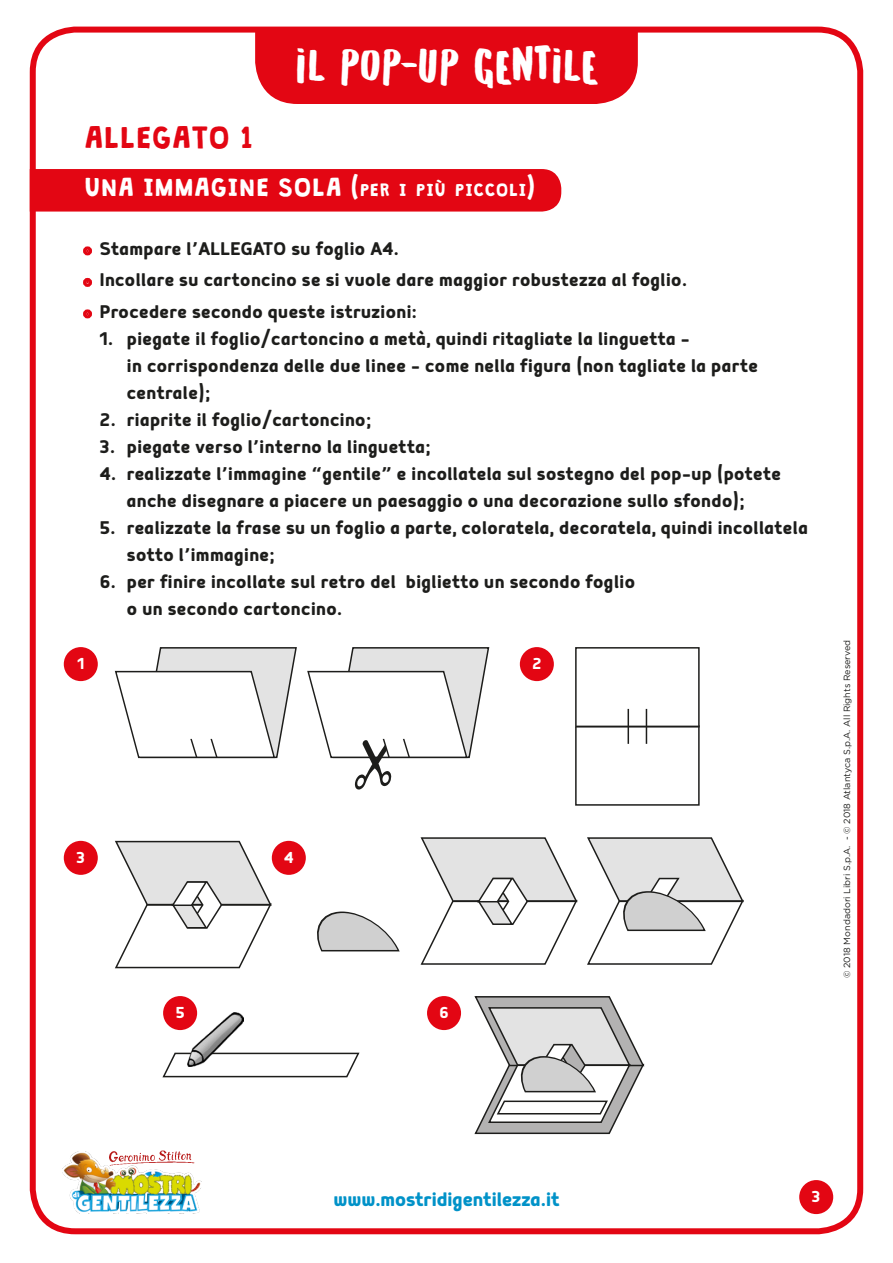
<style>
.page{position:relative;width:893px;height:1263px;background:#fff}
.page>*{position:absolute;margin:0;border:0;box-sizing:border-box;transform-origin:0 0}
.t1{font:27px "Granstander Clean";letter-spacing:.04em;color:#e30613}
.t2{font:700 24px "Mairy";color:#0092c8}
.t3{font:700 22.5px/27px "Mairy";letter-spacing:.02em;color:#1d1d1b}
.t4{font:22.5px "Granstander Clean";letter-spacing:.045em;color:#fff}
.t5{font:21px "Hand Originals";letter-spacing:.1em;color:#fff}
.t6{font:700 19.5px "Mairy";color:#fff}
.t7{font:9px "Gotham";color:#1d1d1b}
.s1{font-style:inherit}
.s2{font-size:15.75px}
.s3{color:#e30613}
</style>
<div class="page">
<div style="left:255px;top:34px;width:383px;height:70px;background:#e30613"></div>
<div style="left:30px;top:27px;width:833px;height:1207px;border:6px solid #e30613;border-radius:43px"></div>
<div style="left:30px;top:169px;width:531px;height:43px;background:#e30613"></div>
<svg style="left:114px;top:647px;width:183px;height:112px"></svg>
<svg style="left:307px;top:647px;width:183px;height:143px"></svg>
<div style="left:575px;top:725px;width:125px;height:81px;border:2px solid #1d1d1b"></div>
<div style="left:575px;top:647px;width:125px;height:80px;border:2px solid #1d1d1b"></div>
<hr style="left:628px;top:709px;width:1px;height:35px;background:#1d1d1b">
<hr style="left:576px;top:726px;width:122px;height:1px;background:#1d1d1b">
<hr style="left:646px;top:709px;width:1px;height:35px;background:#1d1d1b">
<svg style="left:115px;top:840px;width:158px;height:129px"></svg>
<svg style="left:420px;top:837px;width:158px;height:128px"></svg>
<svg style="left:317px;top:911px;width:83px;height:41px"></svg>
<svg style="left:587px;top:837px;width:157px;height:128px"></svg>
<svg style="left:474px;top:996px;width:171px;height:139px"></svg>
<svg style="left:162px;top:1052px;width:198px;height:26px"></svg>
<img style="left:188px;top:1013px;width:55px;height:54px">
<div style="left:799px;top:1180px;width:34px;height:34px;background:#e30613;border-radius:50%"></div>
<img style="left:63px;top:1151px;width:139px;height:63px">
<img style="left:109px;top:1151px;width:86px;height:15px">
<div style="left:83px;top:246px;width:9px;height:9px;border:6px solid #e30613;border-radius:50%"></div>
<div style="left:83px;top:278px;width:9px;height:9px;border:6px solid #e30613;border-radius:50%"></div>
<div style="left:83px;top:309px;width:9px;height:9px;border:6px solid #e30613;border-radius:50%"></div>
<div style="left:64px;top:647px;width:34px;height:34px;background:#e30613;border-radius:50%"></div>
<div style="left:520px;top:647px;width:34px;height:34px;background:#e30613;border-radius:50%"></div>
<div style="left:64px;top:841px;width:34px;height:34px;background:#e30613;border-radius:50%"></div>
<div style="left:272px;top:841px;width:34px;height:34px;background:#e30613;border-radius:50%"></div>
<div style="left:427px;top:996px;width:34px;height:34px;background:#e30613;border-radius:50%"></div>
<div style="left:163px;top:996px;width:34px;height:34px;background:#e30613;border-radius:50%"></div>
<p class="t5" style="left:297px;top:60px;width:301px">IL POP-UP GENTILE</p>
<p class="t1" style="left:85px;top:123px;width:169px">ALLEGATO 1</p>
<p class="t4" style="left:85px;top:175px;width:452px">UNA IMMAGINE SOLA <span class="s1">(</span><span class="s2">PER I PIÙ PICCOLI</span><span class="s1">)</span></p>
<p class="t3" style="left:85px;top:234px;width:315px"><span class="s3">•</span> Stampare l’ALLEGATO su foglio A4.</p>
<p class="t3" style="left:85px;top:266px;width:603px"><span class="s3">•</span> Incollare su cartoncino se si vuole dare maggior robustezza al foglio.</p>
<p class="t3" style="left:85px;top:297px;width:333px"><span class="s3">•</span> Procedere secondo queste istruzioni:</p>
<p class="t3" style="left:127px;top:324px;width:633px;text-indent:-27px">1. piegate il foglio/cartoncino a metà, quindi ritagliate la linguetta -<br>in corrispondenza delle due linee - come nella figura (non tagliate la parte centrale);</p>
<p class="t3" style="left:100px;top:405px;width:273px">2. riaprite il foglio/cartoncino;</p>
<p class="t3" style="left:100px;top:432px;width:332px">3. piegate verso l’interno la linguetta;</p>
<p class="t3" style="left:100px;top:459px;width:683px;text-align:center">4. realizzate l’immagine “gentile” e incollatela sul sostegno del pop-up (potete anche disegnare a piacere un paesaggio o una decorazione sullo sfondo);</p>
<p class="t3" style="left:127px;top:513px;width:683px;text-indent:-27px">5. realizzate la frase su un foglio a parte, coloratela, decoratela, quindi incollatela sotto l’immagine;</p>
<p class="t3" style="left:127px;top:567px;width:510px;text-indent:-27px">6. per finire incollate sul retro del biglietto un secondo foglio o un secondo cartoncino.</p>
<p class="t6" style="left:77px;top:652px;width:8px">1</p>
<p class="t6" style="left:532px;top:652px;width:10px">2</p>
<p class="t6" style="left:77px;top:846px;width:10px">3</p>
<p class="t6" style="left:284px;top:846px;width:11px">4</p>
<p class="t6" style="left:176px;top:1001px;width:10px">5</p>
<p class="t6" style="left:439px;top:1001px;width:11px">6</p>
<p class="t7" style="left:841px;top:978px;width:340px;rotate:-90deg">© 2018 Mondadori Libri S.p.A. - © 2018 Atlantyca S.p.A. All Rights Reserved</p>
<p class="t2" style="left:333px;top:1185px;width:228px">www.mostridigentilezza.it</p>
<p class="t6" style="left:812px;top:1185px;width:10px">3</p>
</div>
